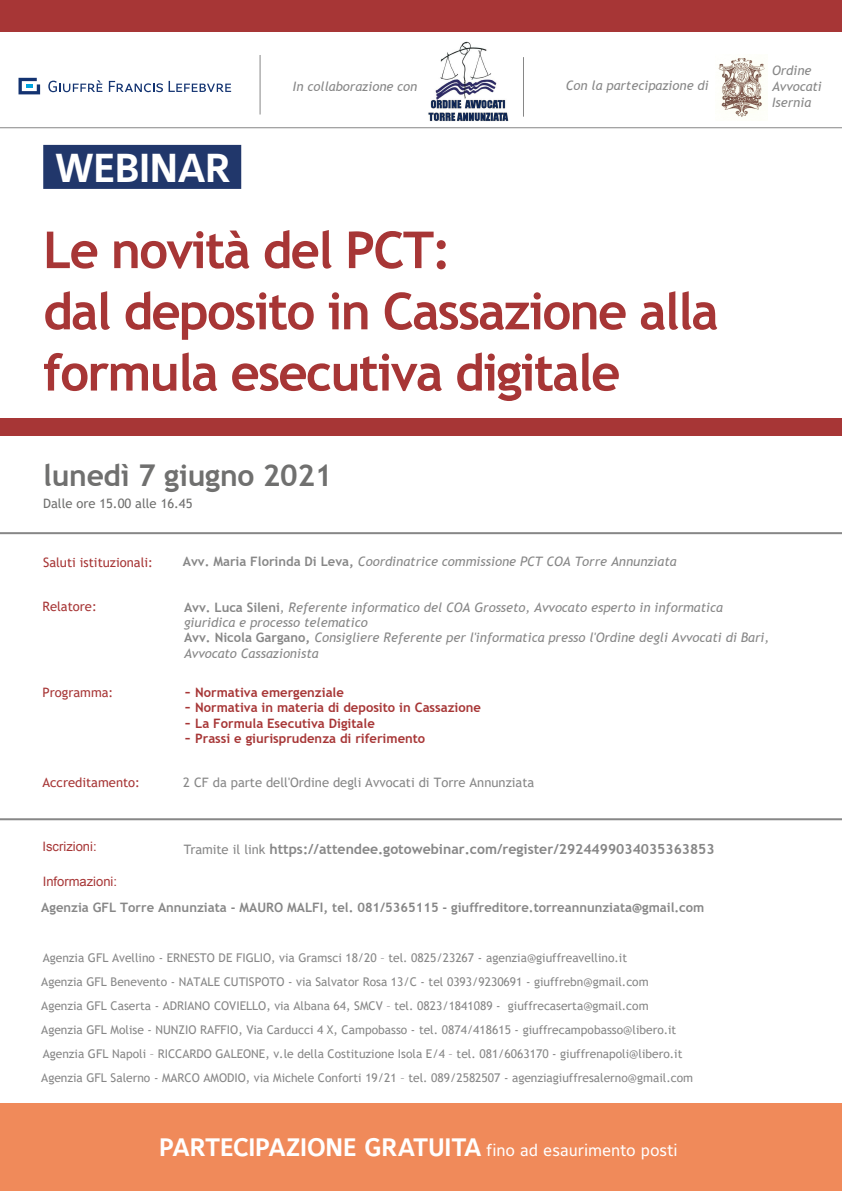
<style>
.page{position:relative;width:842px;height:1191px;background:#fff}
.page>*{position:absolute;margin:0;border:0;box-sizing:border-box;transform-origin:0 0}
.t1{font:700 51px/61.2px "Trebuchet MS";letter-spacing:-.035em;color:#a73636}
.t2{font:700 40px "Maurea";letter-spacing:-.01em;color:#fff}
.t3{font:700 30px "Trebuchet MS";letter-spacing:-.01em;color:#70706f}
.t4{font:700 25px "Maurea";letter-spacing:-.005em;color:#fff}
.t5{font:700 14px "Trebuchet MS";color:#878787}
.t6{font:italic 13px/15.2px "Trebuchet MS";color:#878787}
.t7{font:700 13px "Trebuchet MS";color:#a73636}
.t8{font:700 13px "Trebuchet MS";color:#878787}
.t9{font:13px "Trebuchet MS";color:#878787}
.t10{font:13px "Trebuchet MS";color:#a73636}
.t11{font:13px "Arial";color:#a73636}
.t12{font:13px "Trebuchet MS";letter-spacing:-.005em;color:#70706f}
.t13{font:italic 13px/15.6px "Trebuchet MS";color:#878787}
.t14{font:12px/23.9px "Trebuchet MS";color:#878787}
.s1{font-style:inherit}
.s2{font-weight:700;font-style:normal}
.s3{font-family:"Maurea"}
.s4{font-weight:400;font-size:13px}
.s5{font-weight:400;font-size:17px}
</style>
<div class="page">
<div style="left:0;top:418px;width:842px;height:17px;background:#a73636"></div>
<hr style="left:0;top:532px;width:842px;height:2px;background:#878787">
<div style="left:0;top:0;width:842px;height:31px;background:#a73636"></div>
<div style="left:0;top:1103px;width:842px;height:87px;background:#f08a5a"></div>
<hr style="left:0;top:127px;width:842px;height:1px;background:#878787">
<div style="left:43px;top:145px;width:198px;height:44px;background:#21376b"></div>
<svg style="left:19px;top:78px;width:21px;height:16px"></svg>
<svg style="left:48px;top:80px;width:54px;height:12px"></svg>
<svg style="left:109px;top:81px;width:54px;height:11px"></svg>
<svg style="left:169px;top:81px;width:62px;height:11px"></svg>
<hr style="left:0;top:818px;width:842px;height:2px;background:#878787">
<hr style="left:260px;top:55px;width:1px;height:59px;background:#878787">
<hr style="left:523px;top:57px;width:1px;height:60px;background:#878787">
<img style="left:718px;top:58px;width:47px;height:59px">
<img style="left:428px;top:41px;width:81px;height:81px">
<p class="t2" style="left:54px;top:146px;width:177px">WEBINAR</p>
<p class="t6" style="left:293px;top:79px;width:126px">In collaborazione con</p>
<p class="t6" style="left:566px;top:78px;width:144px">Con la partecipazione di</p>
<p class="t1" style="left:43px;top:219px;width:677px">Le novità del PCT:<br>dal deposito in Cassazione alla formula esecutiva digitale</p>
<p class="t3" style="left:43px;top:456px;width:291px">lunedì 7 giugno <span class="s1">2021</span></p>
<p class="t12" style="left:43px;top:495px;width:151px">Dalle ore 15.00 alle 16.45</p>
<p class="t10" style="left:43px;top:554px;width:111px">Saluti istituzionali:</p>
<p class="t6" style="left:183px;top:553px;width:495px"><span class="s2">Avv. Maria Florinda Di Leva,</span> Coordinatrice commissione PCT COA Torre Annunziata</p>
<p class="t13" style="left:772px;top:63px;width:51px">Ordine<br>Avvocati<br>Isernia</p>
<p class="t6" style="left:184px;top:599px;width:587px"><span class="s2">Avv. Luca Sileni</span>, Referente informatico del COA Grosseto, Avvocato esperto in informatica giuridica e processo telematico<br><span class="s2">Avv. Nicola Gargano,</span> Consigliere Referente per l'informatica presso l'Ordine degli Avvocati di Bari, Avvocato Cassazionista</p>
<p class="t7" style="left:185px;top:684px;width:161px"><span class="s3">-</span> Normativa emergenziale</p>
<p class="t7" style="left:185px;top:699px;width:298px"><span class="s3">-</span> Normativa in materia di deposito in Cassazione</p>
<p class="t7" style="left:185px;top:715px;width:192px"><span class="s3">-</span> La Formula Esecutiva Digitale</p>
<p class="t7" style="left:185px;top:730px;width:242px"><span class="s3">-</span> Prassi e giurisprudenza di riferimento</p>
<p class="t10" style="left:43px;top:774px;width:99px">Accreditamento:</p>
<p class="t9" style="left:183px;top:774px;width:353px">2 CF da parte dell'Ordine degli Avvocati di Torre Annunziata</p>
<p class="t11" style="left:43px;top:837px;width:56px">Iscrizioni:</p>
<p class="t5" style="left:184px;top:840px;width:532px"><span class="s4">Tramite il link</span> https://attendee.gotowebinar.com/register/2924499034035363853</p>
<p class="t11" style="left:43px;top:873px;width:76px">Informazioni:</p>
<p class="t8" style="left:41px;top:899px;width:665px"><span class="s1">Agenzia GFL</span> Torre Annunziata <span class="s1">-</span> MAURO MALFI<span class="s1">,</span> tel. 081/5365115 - giuffreditore.torreannunziata@gmail.com</p>
<p class="t14" style="left:41px;top:946px;width:653px">Agenzia GFL Avellino - ERNESTO DE FIGLIO, via Gramsci 18/20 – tel. 0825/23267 - agenzia@giuffreavellino.it<br>Agenzia GFL Benevento - NATALE CUTISPOTO - via Salvator Rosa 13/C - tel 0393/9230691 - giuffrebn@gmail.com Agenzia GFL Caserta - ADRIANO COVIELLO, via Albana 64, SMCV – tel. 0823/1841089 - giuffrecaserta@gmail.com Agenzia GFL Molise - NUNZIO RAFFIO, Via Carducci 4 X, Campobasso - tel. 0874/418615 - giuffrecampobasso@libero.it Agenzia GFL Napoli – RICCARDO GALEONE, v.le della Costituzione Isola E/4 – tel. 081/6063170 - giuffrenapoli@libero.it Agenzia GFL Salerno - MARCO AMODIO, via Michele Conforti 19/21 – tel. 089/2582507 - agenziagiuffresalerno@gmail.com</p>
<p class="t4" style="left:159px;top:1133px;width:520px">PARTECIPAZIONE GRATUITA <span class="s5">fino ad esaurimento posti</span></p>
</div>
